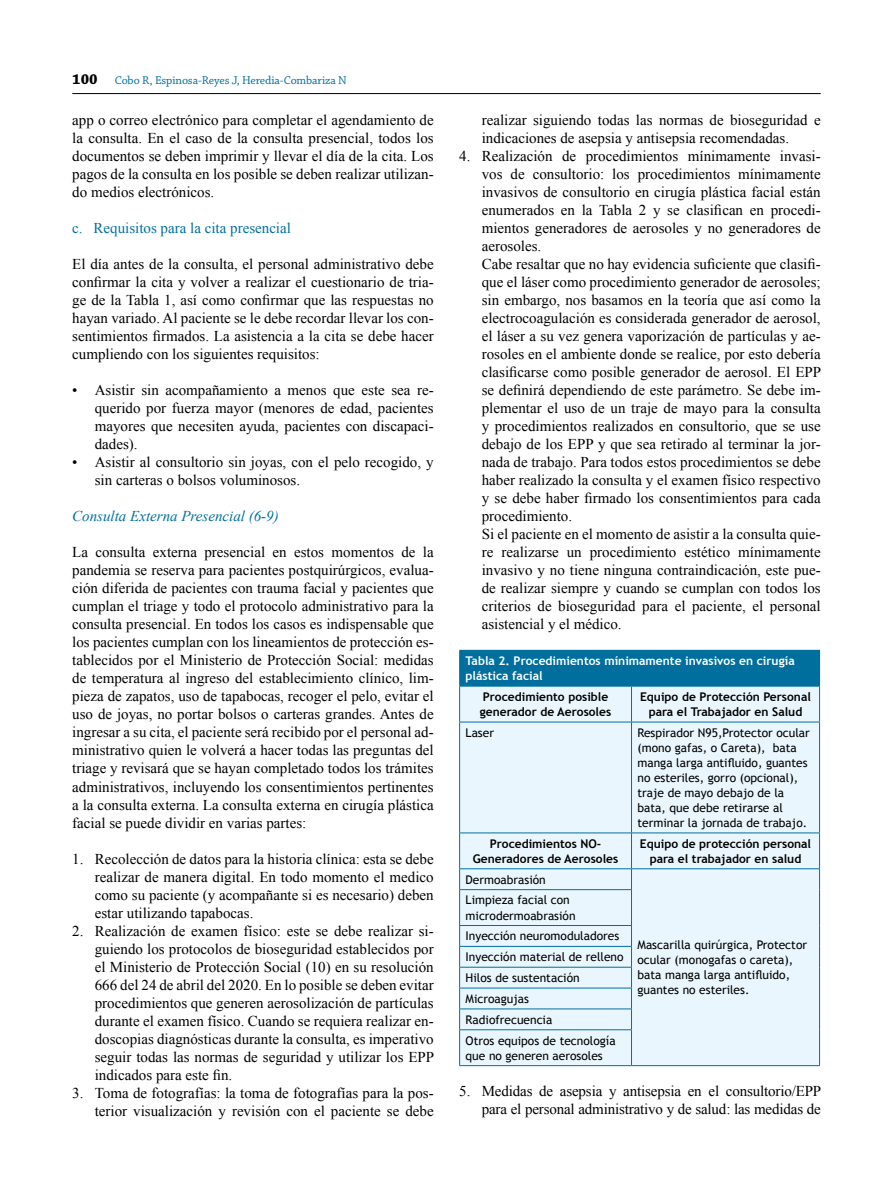
<style>
.page{position:relative;width:893px;height:1191px;background:#fff}
.page>*{position:absolute;margin:0;border:0;box-sizing:border-box;transform-origin:0 0}
.t1{font:15px/18px "Times New Roman";color:#000;text-align:justify}
.t2{font:15px "Times New Roman";color:#006f9e}
.t3{font:italic 15px "Times New Roman";color:#006f9e}
.t4{font:12px/15px "Trebuchet MS";color:#000}
.t5{font:700 12px/15px "Trebuchet MS";color:#000;text-align:center}
.t6{font:700 12px/15px "Trebuchet MS";color:#fff}
.t7{font:12px "Chaparral Pro";letter-spacing:-.01em;color:#006f9e}
.s1{font-weight:700;font-size:15px;color:#000}
</style>
<div class="page">
<hr style="left:72px;top:93px;width:749px;height:1px;background:#000">
<div style="left:460px;top:650px;width:360px;height:36px;background:#006f9e"></div>
<div style="left:460px;top:687px;width:359px;height:378px;background:#eaf6fe"></div>
<hr style="left:459px;top:650px;width:1px;height:36px;background:#006f9e">
<hr style="left:459px;top:686px;width:172px;height:1px;background:#006f9e">
<hr style="left:459px;top:686px;width:1px;height:35px;background:#006f9e">
<hr style="left:631px;top:686px;width:189px;height:1px;background:#006f9e">
<hr style="left:631px;top:686px;width:1px;height:35px;background:#006f9e">
<hr style="left:819px;top:686px;width:1px;height:35px;background:#006f9e">
<hr style="left:459px;top:721px;width:172px;height:1px;background:#006f9e">
<hr style="left:459px;top:722px;width:1px;height:110px;background:#006f9e">
<hr style="left:631px;top:721px;width:189px;height:1px;background:#006f9e">
<hr style="left:631px;top:722px;width:1px;height:110px;background:#006f9e">
<hr style="left:819px;top:722px;width:1px;height:110px;background:#006f9e">
<hr style="left:459px;top:832px;width:172px;height:1px;background:#006f9e">
<hr style="left:459px;top:833px;width:1px;height:35px;background:#006f9e">
<hr style="left:631px;top:832px;width:189px;height:1px;background:#006f9e">
<hr style="left:631px;top:833px;width:1px;height:35px;background:#006f9e">
<hr style="left:819px;top:833px;width:1px;height:35px;background:#006f9e">
<hr style="left:459px;top:868px;width:172px;height:1px;background:#006f9e">
<svg style="left:459px;top:869px;width:1px;height:20px"></svg>
<hr style="left:631px;top:868px;width:189px;height:1px;background:#006f9e">
<svg style="left:631px;top:869px;width:1px;height:20px"></svg>
<svg style="left:819px;top:869px;width:1px;height:20px"></svg>
<hr style="left:819px;top:889px;width:1px;height:36px;background:#006f9e">
<svg style="left:819px;top:925px;width:1px;height:104px"></svg>
<hr style="left:819px;top:1029px;width:1px;height:36px;background:#006f9e">
<hr style="left:631px;top:1065px;width:189px;height:1px;background:#006f9e">
<hr style="left:459px;top:889px;width:173px;height:1px;background:#006f9e">
<hr style="left:459px;top:890px;width:1px;height:35px;background:#006f9e">
<hr style="left:631px;top:890px;width:1px;height:35px;background:#006f9e">
<hr style="left:459px;top:925px;width:173px;height:1px;background:#006f9e">
<hr style="left:459px;top:946px;width:173px;height:1px;background:#006f9e">
<hr style="left:459px;top:966px;width:173px;height:1px;background:#006f9e">
<hr style="left:459px;top:987px;width:173px;height:1px;background:#006f9e">
<hr style="left:459px;top:1008px;width:173px;height:1px;background:#006f9e">
<svg style="left:459px;top:926px;width:1px;height:103px"></svg>
<svg style="left:631px;top:926px;width:1px;height:103px"></svg>
<hr style="left:459px;top:1029px;width:173px;height:1px;background:#006f9e">
<hr style="left:459px;top:1030px;width:1px;height:35px;background:#006f9e">
<hr style="left:631px;top:1030px;width:1px;height:35px;background:#006f9e">
<hr style="left:459px;top:1065px;width:172px;height:1px;background:#006f9e">
<p class="t7" style="left:72px;top:74px;width:276px"><span class="s1">100</span> Cobo R, Espinosa-Reyes J, Heredia-Combariza N</p>
<p class="t1" style="left:72px;top:111px;width:363px">app o correo electrónico para completar el agendamiento de la consulta. En el caso de la consulta presencial, todos los documentos se deben imprimir y llevar el día de la cita. Los pagos de la consulta en los posible se deben realizar utilizan&shy;do medios electrónicos.</p>
<p class="t2" style="left:72px;top:218px;width:220px">c. Requisitos para la cita presencial</p>
<p class="t1" style="left:72px;top:255px;width:363px">El día antes de la consulta, el personal administrativo debe confirmar la cita y volver a realizar el cuestionario de tria&shy;ge de la Tabla 1, así como confirmar que las respuestas no hayan variado. Al paciente se le debe recordar llevar los con&shy;sentimientos firmados. La asistencia a la cita se debe hacer cumpliendo con los siguientes requisitos:</p>
<p class="t1" style="left:95px;top:381px;width:340px;text-indent:-22px">• Asistir sin acompañamiento a menos que este sea re&shy;querido por fuerza mayor (menores de edad, pacientes mayores que necesiten ayuda, pacientes con discapaci&shy;dades).</p>
<p class="t1" style="left:95px;top:453px;width:340px;text-indent:-22px">• Asistir al consultorio sin joyas, con el pelo recogido, y sin carteras o bolsos voluminosos.</p>
<p class="t3" style="left:72px;top:506px;width:208px">Consulta Externa Presencial (6-9)</p>
<p class="t1" style="left:72px;top:543px;width:363px">La consulta externa presencial en estos momentos de la pandemia se reserva para pacientes postquirúrgicos, evalua&shy;ción diferida de pacientes con trauma facial y pacientes que cumplan el triage y todo el protocolo administrativo para la consulta presencial. En todos los casos es indispensable que los pacientes cumplan con los lineamientos de protección es&shy;tablecidos por el Ministerio de Protección Social: medidas de temperatura al ingreso del establecimiento clínico, lim&shy;pieza de zapatos, uso de tapabocas, recoger el pelo, evitar el uso de joyas, no portar bolsos o carteras grandes. Antes de ingresar a su cita, el paciente será recibido por el personal ad&shy;ministrativo quien le volverá a hacer todas las preguntas del triage y revisará que se hayan completado todos los trámites administrativos, incluyendo los consentimientos pertinentes a la consulta externa. La consulta externa en cirugía plástica facial se puede dividir en varias partes:</p>
<p class="t1" style="left:95px;top:849px;width:340px;text-indent:-22px">1. Recolección de datos para la historia clínica: esta se debe realizar de manera digital. En todo momento el medico como su paciente (y acompañante si es necesario) deben estar utilizando tapabocas.</p>
<p class="t1" style="left:95px;top:921px;width:341px;text-indent:-22px">2. Realización de examen físico: este se debe realizar si&shy;guiendo los protocolos de bioseguridad establecidos por el Ministerio de Protección Social (10) en su resolución 666 del 24 de abril del 2020. En lo posible se deben evitar procedimientos que generen aerosolización de partículas durante el examen físico. Cuando se requiera realizar en&shy;doscopias diagnósticas durante la consulta, es imperativo seguir todas las normas de seguridad y utilizar los EPP indicados para este fin.</p>
<p class="t1" style="left:72px;top:1083px;width:363px;text-align:right">3. Toma de fotografías: la toma de fotografías para la pos&shy;terior visualización y revisión con el paciente se debe</p>
<p class="t1" style="left:482px;top:111px;width:340px">realizar siguiendo todas las normas de bioseguridad e indicaciones de asepsia y antisepsia recomendadas.</p>
<p class="t1" style="left:482px;top:147px;width:341px;text-align:left;text-indent:-22px">4. Realización de procedimientos mínimamente invasi&shy;vos de consultorio: los procedimientos mínimamente invasivos de consultorio en cirugía plástica facial están enumerados en la Tabla 2 y se clasifican en procedi&shy;mientos generadores de aerosoles y no generadores de aerosoles.<br>Cabe resaltar que no hay evidencia suficiente que clasifi&shy;que el láser como procedimiento generador de aerosoles; sin embargo, nos basamos en la teoría que así como la electrocoagulación es considerada generador de aerosol, el láser a su vez genera vaporización de partículas y ae&shy;rosoles en el ambiente donde se realice, por esto debería clasificarse como posible generador de aerosol. El EPP se definirá dependiendo de este parámetro. Se debe im&shy;plementar el uso de un traje de mayo para la consulta y procedimientos realizados en consultorio, que se use debajo de los EPP y que sea retirado al terminar la jor&shy;nada de trabajo. Para todos estos procedimientos se debe haber realizado la consulta y el examen físico respectivo y se debe haber firmado los consentimientos para cada procedimiento.<br>Si el paciente en el momento de asistir a la consulta quie&shy;re realizarse un procedimiento estético mínimamente invasivo y no tiene ninguna contraindicación, este pue&shy;de realizar siempre y cuando se cumplan con todos los criterios de bioseguridad para el paciente, el personal asistencial y el médico.</p>
<p class="t6" style="left:466px;top:653px;width:331px">Tabla 2. Procedimientos mínimamente invasivos en cirugía plástica facial</p>
<p class="t5" style="left:480px;top:689px;width:133px;text-align:left">Procedimiento posible generador de Aerosoles</p>
<p class="t5" style="left:640px;top:689px;width:172px">Equipo de Protección Personal para el Trabajador en Salud</p>
<p class="t4" style="left:466px;top:725px;width:30px">Laser</p>
<p class="t4" style="left:637px;top:725px;width:174px">Respirador N95,Protector ocular (mono gafas, o Careta), bata manga larga antifluido, guantes no esteriles, gorro (opcional), traje de mayo debajo de la bata, que debe retirarse al terminar la jornada de trabajo.</p>
<p class="t5" style="left:473px;top:836px;width:147px">Procedimientos NO-<br>Generadores de Aerosoles</p>
<p class="t5" style="left:640px;top:836px;width:173px">Equipo de protección personal para el trabajador en salud</p>
<p class="t4" style="left:466px;top:872px;width:82px">Dermoabrasión</p>
<p class="t4" style="left:466px;top:893px;width:111px">Limpieza facial con microdermoabrasión</p>
<p class="t4" style="left:466px;top:925px;width:160px;line-height:20.9px">Inyección neuromoduladores<br>Inyección material de relleno<br>Hilos de sustentación<br>Microagujas<br>Radiofrecuencia<br>Otros equipos de tecnología</p>
<p class="t4" style="left:466px;top:1048px;width:139px">que no generen aerosoles</p>
<p class="t1" style="left:459px;top:1081px;width:364px;text-align:right">5. Medidas de asepsia y antisepsia en el consultorio/EPP para el personal administrativo y de salud: las medidas de</p>
<p class="t4" style="left:637px;top:937px;width:171px">Mascarilla quirúrgica, Protector ocular (monogafas o careta), bata manga larga antifluido, guantes no esteriles.</p>
</div>
